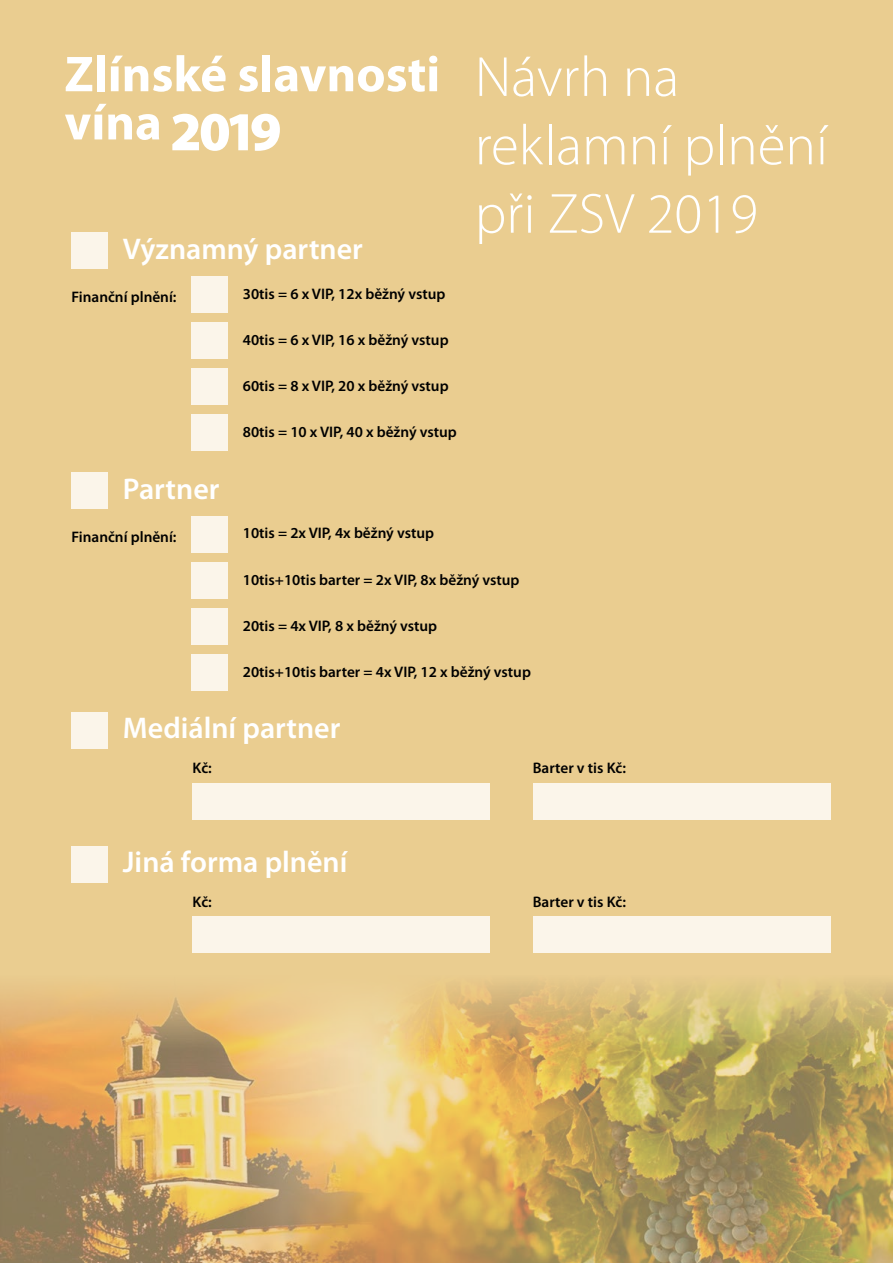
<style>
.page{position:relative;width:893px;height:1263px;background:#eacd90}
.page>*{position:absolute;margin:0;border:0;box-sizing:border-box;transform-origin:0 0}
.t1{font:300 57px/68.4px "Myriad Pro";color:#fff}
.t2{font:700 50.85px "Myriad Pro";color:#fff}
.Program{font:600 30px "Myriad Pro";color:#fff}
.Program-2{font:600 15.3px "Myriad Pro";color:#000}
.s1{font-weight:900;font-size:55.35px}
</style>
<div class="page">
<img style="left:0;top:983px;width:893px;height:280px">
<div style="left:193px;top:783px;width:297px;height:36px;background:#fbf5ea"></div>
<div style="left:193px;top:916px;width:297px;height:37px;background:#fbf5ea"></div>
<div style="left:533px;top:783px;width:297px;height:36px;background:#fbf5ea"></div>
<div style="left:533px;top:916px;width:297px;height:37px;background:#fbf5ea"></div>
<div style="left:71px;top:233px;width:37px;height:36px;background:#fbf5ea"></div>
<div style="left:71px;top:472px;width:37px;height:37px;background:#fbf5ea"></div>
<div style="left:71px;top:712px;width:37px;height:37px;background:#fbf5ea"></div>
<div style="left:71px;top:846px;width:37px;height:36px;background:#fbf5ea"></div>
<div style="left:191px;top:276px;width:37px;height:37px;background:#fbf5ea"></div>
<div style="left:191px;top:516px;width:37px;height:37px;background:#fbf5ea"></div>
<div style="left:191px;top:322px;width:37px;height:37px;background:#fbf5ea"></div>
<div style="left:191px;top:562px;width:37px;height:37px;background:#fbf5ea"></div>
<div style="left:191px;top:368px;width:37px;height:37px;background:#fbf5ea"></div>
<div style="left:191px;top:608px;width:37px;height:37px;background:#fbf5ea"></div>
<div style="left:191px;top:414px;width:37px;height:37px;background:#fbf5ea"></div>
<div style="left:191px;top:654px;width:37px;height:37px;background:#fbf5ea"></div>
<p class="t2" style="left:64px;top:46px;width:377px">Zlínské slavnosti</p>
<p class="t2" style="left:64px;top:94px;width:219px">vína <span class="s1">2019</span></p>
<p class="Program" style="left:123px;top:232px;width:241px">Významný partner</p>
<p class="Program-2" style="left:71px;top:288px;width:107px">Finanční plnění:</p>
<p class="Program" style="left:123px;top:472px;width:98px">Partner</p>
<p class="Program-2" style="left:243px;top:285px;width:204px">30tis = 6 x VIP, 12x běžný vstup</p>
<p class="Program-2" style="left:243px;top:331px;width:207px">40tis = 6 x VIP, 16 x běžný vstup</p>
<p class="Program-2" style="left:243px;top:377px;width:207px">60tis = 8 x VIP, 20 x běžný vstup</p>
<p class="Program-2" style="left:243px;top:424px;width:216px">80tis = 10 x VIP, 40 x běžný vstup</p>
<p class="t1" style="left:475px;top:44px;width:355px">Návrh na reklamní plnění při ZSV 2019</p>
<p class="Program-2" style="left:71px;top:528px;width:107px">Finanční plnění:</p>
<p class="Program-2" style="left:243px;top:525px;width:193px">10tis = 2x VIP, 4x běžný vstup</p>
<p class="Program-2" style="left:243px;top:571px;width:278px">10tis+10tis barter = 2x VIP, 8x běžný vstup</p>
<p class="Program-2" style="left:243px;top:617px;width:196px">20tis = 4x VIP, 8 x běžný vstup</p>
<p class="Program-2" style="left:243px;top:663px;width:290px">20tis+10tis barter = 4x VIP, 12 x běžný vstup</p>
<p class="Program" style="left:123px;top:712px;width:219px">Mediální partner</p>
<p class="Program-2" style="left:193px;top:759px;width:21px">Kč:</p>
<p class="Program" style="left:123px;top:845px;width:226px">Jiná forma plnění</p>
<p class="Program-2" style="left:193px;top:893px;width:21px">Kč:</p>
<p class="Program-2" style="left:533px;top:759px;width:95px">Barter v tis Kč:</p>
<p class="Program-2" style="left:533px;top:893px;width:95px">Barter v tis Kč:</p>
</div>
